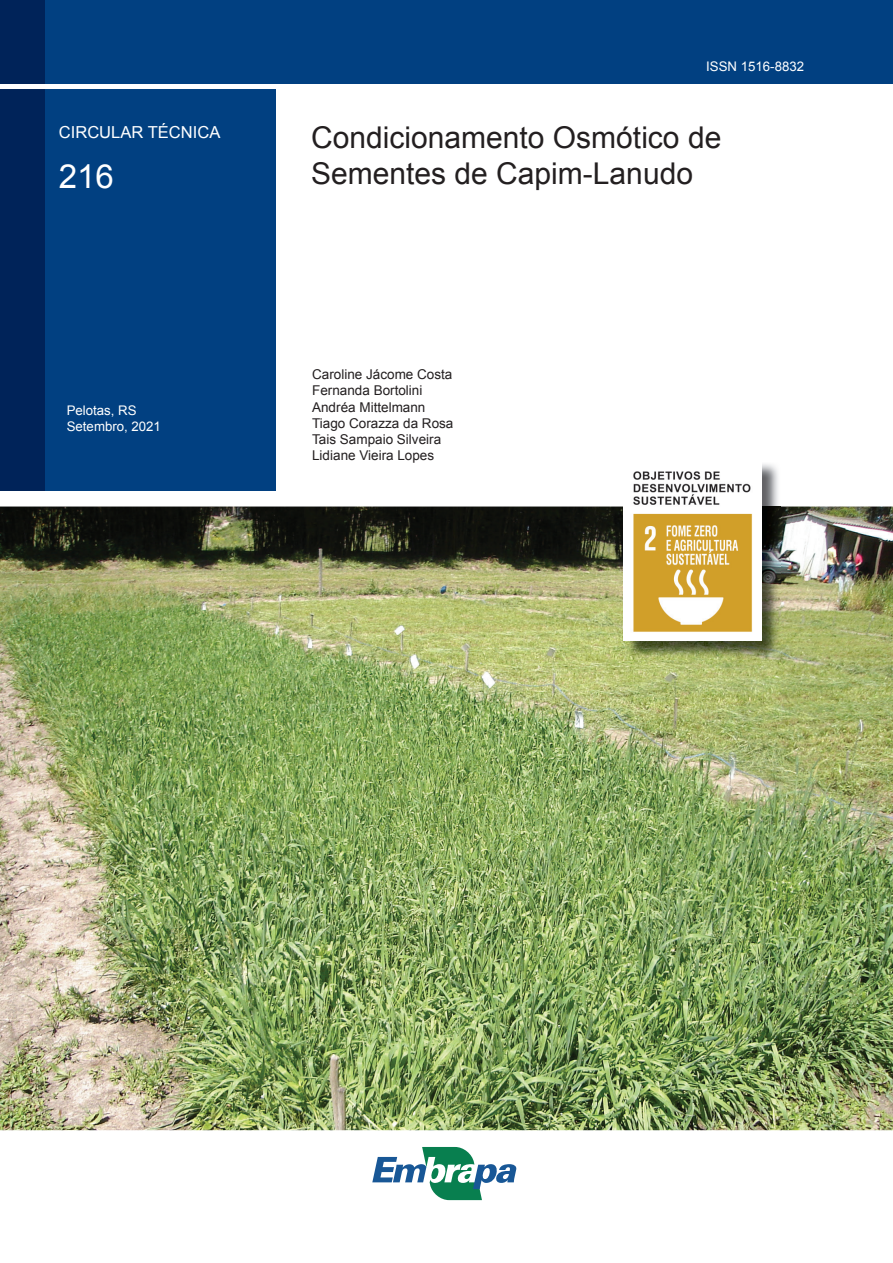
<style>
.page{position:relative;width:893px;height:1263px;background:#fff}
.page>*{position:absolute;margin:0;border:0;box-sizing:border-box;transform-origin:0 0}
.t1{font:33.15px "Arial";color:#fff}
.t2{font:30px/36px "Arial";color:#231f20}
.t3{font:16.5px "Arial";color:#fff}
.t4{font:13.5px/16.2px "Arial";color:#231f20}
.t5{font:13.2px/15.9px "Arial";color:#fff}
</style>
<div class="page">
<div style="left:0;top:0;width:893px;height:83px;background:#014081"></div>
<div style="left:0;top:89px;width:275px;height:401px;background:#014081"></div>
<div style="left:0;top:89px;width:45px;height:401px;background:#002359"></div>
<div style="left:0;top:0;width:45px;height:83px;background:#002359"></div>
<svg style="left:372px;top:1147px;width:145px;height:53px"></svg>
<img style="left:0;top:506px;width:893px;height:624px">
<img style="left:626px;top:464px;width:154px;height:195px">
<img style="left:624px;top:464px;width:137px;height:176px">
<p class="t3" style="left:59px;top:121px;width:163px">CIRCULAR TÉCNICA</p>
<h1 class="t1" style="left:59px;top:153px;width:57px">216</h1>
<p class="t5" style="left:67px;top:402px;width:96px">Pelotas, RS<br>Setembro, 2021</p>
<p class="t5" style="left:706px;top:58px;width:99px">ISSN 1516-8832</p>
<h2 class="t2" style="left:311px;top:119px;width:412px">Condicionamento Osmótico de<br>Sementes de Capim-Lanudo</h2>
<p class="t4" style="left:312px;top:366px;width:143px">Caroline Jácome Costa<br>Fernanda Bortolini<br>Andréa Mittelmann<br>Tiago Corazza da Rosa<br>Tais Sampaio Silveira<br>Lidiane Vieira Lopes</p>
</div>
